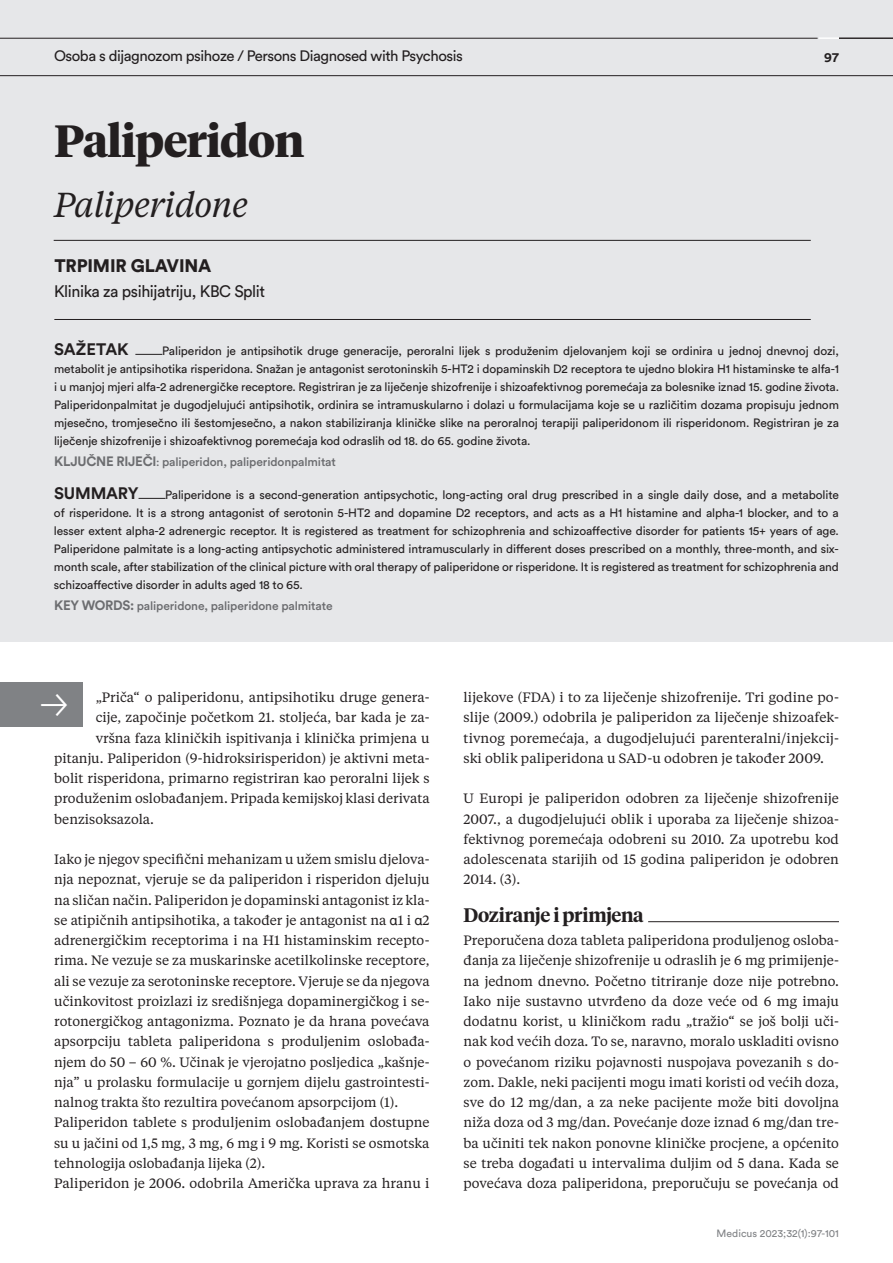
<style>
.page{position:relative;width:893px;height:1263px;background:#fff}
.page>*{position:absolute;margin:0;border:0;box-sizing:border-box;transform-origin:0 0}
.t1{font:700 45px "Tiempos Headline";letter-spacing:-.02em;color:#231f20}
.t2{font:italic 34.5px "Tiempos Headline";letter-spacing:-.02em;color:#231f20}
.t3{font:600 19.5px "Tiempos Headline";letter-spacing:-.015em;color:#231f20}
.t4{font:900 18px "Circular Pro";letter-spacing:-.01em;color:#231f20}
.t5{font:16.5px "Circular Pro";letter-spacing:-.025em;color:#231f20}
.t6{font:700 16.5px "Circular Pro";letter-spacing:-.01em;color:#231f20}
.t7{font:15px "Circular Pro";letter-spacing:-.03em;color:#231f20}
.t8{font:13.5px/20.2px "Tiempos Headline";color:#231f20;text-align:justify}
.t9{font:700 13.5px "Circular Pro";color:#231f20}
.t10{font:12px/18px "Circular Pro";letter-spacing:-.01em;color:#231f20;text-align:justify}
.t11{font:500 12px "Circular Pro";letter-spacing:-.01em;color:#6c6d70}
.t12{font:10.5px "Circular Pro";color:#808285}
.s1{font-weight:700;font-size:13.5px}
.s2{font-family:"Tiempos Headline";font-weight:400}
.s3{font-family:"Helvetica"}
</style>
<div class="page">
<div style="left:0;top:0;width:893px;height:641px;background:#e6e7e9"></div>
<div style="left:0;top:682px;width:83px;height:44px;background:#808285"></div>
<hr style="left:464px;top:921px;width:375px;height:1px;background:#231f20">
<hr style="left:464px;top:920px;width:184px;height:3px;background:#fff">
<hr style="left:0;top:75px;width:893px;height:1px;background:#231f20">
<hr style="left:0;top:38px;width:818px;height:1px;background:#231f20">
<hr style="left:839px;top:38px;width:54px;height:1px;background:#231f20">
<svg style="left:819px;top:38px;width:20px;height:1px"></svg>
<hr style="left:54px;top:240px;width:757px;height:1px;background:#231f20">
<hr style="left:54px;top:319px;width:757px;height:1px;background:#231f20">
<svg style="left:135px;top:354px;width:27px;height:1px"></svg>
<svg style="left:139px;top:498px;width:27px;height:1px"></svg>
<p class="t7" style="left:54px;top:46px;width:411px">Osoba s dijagnozom psihoze / Persons Diagnosed with Psychosis</p>
<p class="t9" style="left:824px;top:47px;width:16px">97</p>
<h1 class="t1" style="left:54px;top:110px;width:252px">Paliperidon</h1>
<h2 class="t2" style="left:54px;top:181px;width:196px">Paliperidone</h2>
<h3 class="t4" style="left:54px;top:253px;width:158px">TRPIMIR GLAVINA</h3>
<p class="t5" style="left:54px;top:280px;width:213px">Klinika za psihijatriju, KBC Split</p>
<p class="t6" style="left:54px;top:337px;width:76px">SAŽETAK</p>
<p class="t10" style="left:54px;top:341px;width:786px;text-indent:108px">Paliperidon je antipsihotik druge generacije, peroralni lijek s produženim djelovanjem koji se ordinira u jednoj dnevnoj dozi, metabolit je antipsihotika risperidona. Snažan je antagonist serotoninskih 5-HT2 i dopaminskih D2 receptora te ujedno blokira H1 histaminske te alfa-1 i u manjoj mjeri alfa-2 adrenergičke receptore. Registriran je za liječenje shizofrenije i shizoafektivnog poremećaja za bolesnike iznad 15. godine života.<br>Paliperidonpalmitat je dugodjelujući antipsihotik, ordinira se intramuskularno i dolazi u formulacijama koje se u različitim dozama propisuju jednom mjesečno, tromjesečno ili šestomjesečno, a nakon stabiliziranja kliničke slike na peroralnoj terapiji paliperidonom ili risperidonom. Registriran je za liječenje shizofrenije i shizoafektivnog poremećaja kod odraslih od 18. do 65. godine života.</p>
<p class="t11" style="left:54px;top:453px;width:283px"><span class="s1">KLJUČNE RIJEČI</span><span class="s2">:</span> paliperidon, paliperidonpalmitat</p>
<p class="t6" style="left:54px;top:481px;width:86px">SUMMARY</p>
<p class="t10" style="left:54px;top:485px;width:786px;text-indent:111px">Paliperidone is a second-generation antipsychotic, long-acting oral drug prescribed in a single daily dose, and a metabolite of risperidone. It is a strong antagonist of serotonin 5-HT2 and dopamine D2 receptors, and acts as a H1 histamine and alpha-1 blocker, and to a lesser extent alpha-2 adrenergic receptor. It is registered as treatment for schizophrenia and schizoaffective disorder for patients 15+ years of age.<br>Paliperidone palmitate is a long-acting antipsychotic administered intramuscularly in different doses prescribed on a monthly, three-month, and six&shy;month scale, after stabilization of the clinical picture with oral therapy of paliperidone or risperidone. It is registered as treatment for schizophrenia and schizoaffective disorder in adults aged 18 to 65.</p>
<p class="t11" style="left:54px;top:597px;width:280px"><span class="s1">KEY WORDS:</span> paliperidone, paliperidone palmitate</p>
<p class="t8" style="left:96px;top:687px;width:335px">„Priča“ o paliperidonu, antipsihotiku druge genera-</p>
<p class="t8" style="left:96px;top:707px;width:335px">cije, započinje početkom 21. stoljeća, bar kada je za-</p>
<p class="t8" style="left:96px;top:727px;width:335px">vršna faza kliničkih ispitivanja i klinička primjena u</p>
<p class="t8" style="left:54px;top:747px;width:377px">pitanju. Paliperidon (9-hidroksirisperidon) je aktivni meta-</p>
<p class="t8" style="left:54px;top:768px;width:377px">bolit risperidona, primarno registriran kao peroralni lijek s</p>
<p class="t8" style="left:54px;top:788px;width:377px">produženim oslobađanjem. Pripada kemijskoj klasi derivata</p>
<p class="t8" style="left:54px;top:808px;width:101px">benzisoksazola.</p>
<p class="t8" style="left:54px;top:849px;width:377px;text-align:left">Iako je njegov specifični mehanizam u užem smislu djelova&shy;nja nepoznat, vjeruje se da paliperidon i risperidon djeluju na sličan način. Paliperidon je dopaminski antagonist iz kla&shy;se atipičnih antipsihotika, a također je antagonist na <span class="s3">α</span>1 i <span class="s3">α</span>2 adrenergičkim receptorima i na H1 histaminskim recepto&shy;rima. Ne vezuje se za muskarinske acetilkolinske receptore, ali se vezuje za serotoninske receptore. Vjeruje se da njegova učinkovitost proizlazi iz središnjega dopaminergičkog i se&shy;rotonergičkog antagonizma. Poznato je da hrana povećava apsorpciju tableta paliperidona s produljenim oslobađa&shy;njem do 50 – 60 %. Učinak je vjerojatno posljedica „kašnje&shy;nja” u prolasku formulacije u gornjem dijelu gastrointesti&shy;nalnog trakta što rezultira povećanom apsorpcijom (1).<br>Paliperidon tablete s produljenim oslobađanjem dostupne su u jačini od 1,5 mg, 3 mg, 6 mg i 9 mg. Koristi se osmotska tehnologija oslobađanja lijeka (2).<br>Paliperidon je 2006. odobrila Američka uprava za hranu i</p>
<p class="t8" style="left:464px;top:687px;width:377px">lijekove (FDA) i to za liječenje shizofrenije. Tri godine po&shy;slije (2009.) odobrila je paliperidon za liječenje shizoafek&shy;tivnog poremećaja, a dugodjelujući parenteralni/injekcij&shy;ski oblik paliperidona u SAD-u odobren je također 2009.</p>
<p class="t8" style="left:464px;top:788px;width:377px">U Europi je paliperidon odobren za liječenje shizofrenije 2007., a dugodjelujući oblik i uporaba za liječenje shizoa&shy;fektivnog poremećaja odobreni su 2010. Za upotrebu kod adolescenata starijih od 15 godina paliperidon je odobren 2014. (3).</p>
<h3 class="t3" style="left:464px;top:901px;width:182px">Doziranje i primjena</h3>
<p class="t8" style="left:464px;top:930px;width:377px">Preporučena doza tableta paliperidona produljenog osloba&shy;đanja za liječenje shizofrenije u odraslih je 6 mg primijenje&shy;na jednom dnevno. Početno titriranje doze nije potrebno.<br>Iako nije sustavno utvrđeno da doze veće od 6 mg imaju dodatnu korist, u kliničkom radu „tražio“ se još bolji uči&shy;nak kod većih doza. To se, naravno, moralo uskladiti ovisno o povećanom riziku pojavnosti nuspojava povezanih s do&shy;zom. Dakle, neki pacijenti mogu imati koristi od većih doza, sve do 12 mg/dan, a za neke pacijente može biti dovoljna niža doza od 3 mg/dan. Povećanje doze iznad 6 mg/dan tre&shy;ba učiniti tek nakon ponovne kliničke procjene, a općenito se treba događati u intervalima duljim od 5 dana. Kada se povećava doza paliperidona, preporučuju se povećanja od</p>
<p class="t12" style="left:717px;top:1227px;width:124px">Medicus 2023;32(1):97-101</p>
</div>
